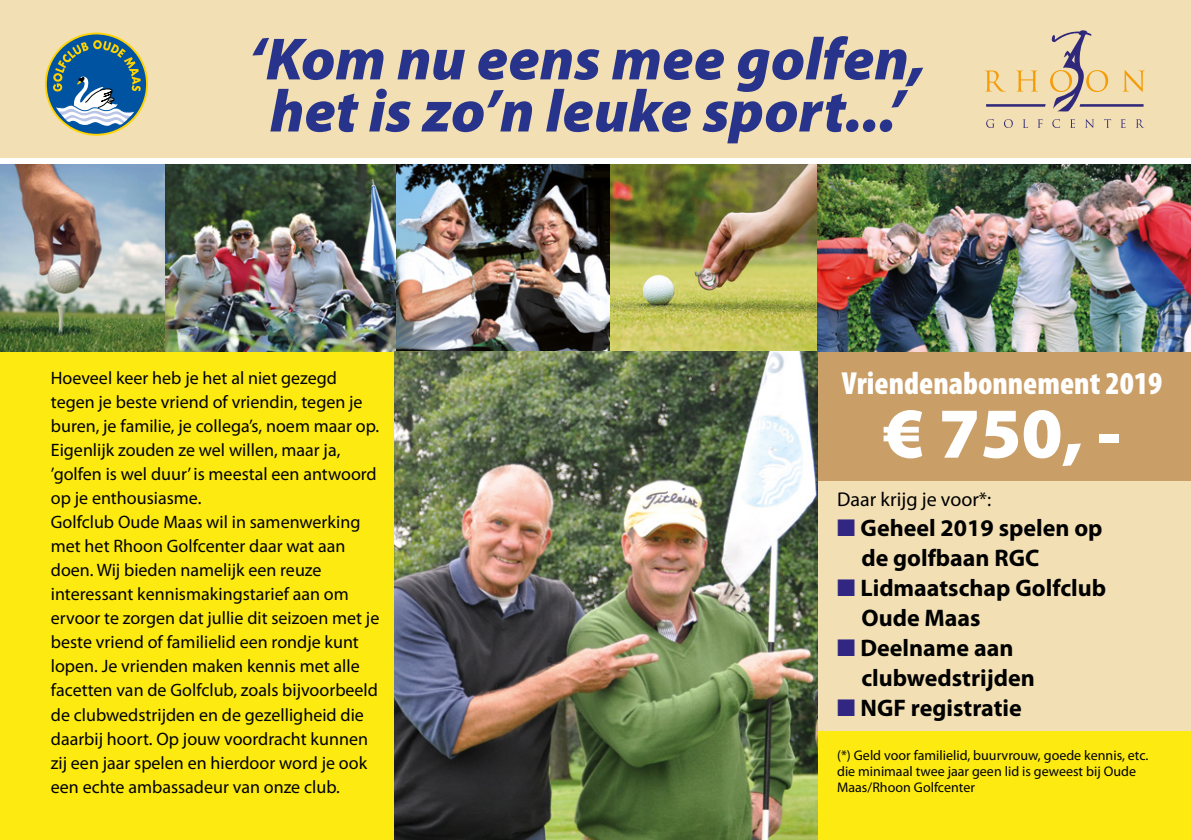
<style>
.page{position:relative;width:1191px;height:840px;background:#fff}
.page>*{position:absolute;margin:0;border:0;box-sizing:border-box;transform-origin:0 0}
.t1{font:900 72px "Myriad Pro";color:#fff}
.t2{font:italic 900 60px/52px "Myriad Pro";color:#28348b;text-align:center}
.t3{font:900 condensed 32px "Myriad Pro";color:#fff}
.t4{font:700 24px/30px "Myriad Pro";color:#000}
.t5{font:20px "Myriad Pro";color:#000}
.t6{font:18px/24px "Myriad Pro";color:#000}
.t7{font:14px/16px "Myriad Pro";color:#000}
.s1{color:#312783}
</style>
<div class="page">
<div style="left:0;top:165px;width:1191px;height:674px;background:#fcea10"></div>
<div style="left:815px;top:478px;width:376px;height:252px;background:#f2dfb3"></div>
<div style="left:0;top:0;width:1191px;height:157px;background:#f2dfb3"></div>
<svg style="left:46px;top:33px;width:101px;height:102px"></svg>
<div style="left:45px;top:33px;width:103px;height:103px;border:2px solid #ffd300;border-radius:50%"></div>
<svg style="left:53px;top:40px;width:88px;height:86px;background:#5887a0"></svg>
<svg style="left:986px;top:119px;width:8px;height:9px"></svg>
<svg style="left:1004px;top:119px;width:8px;height:9px"></svg>
<svg style="left:1023px;top:119px;width:5px;height:9px"></svg>
<svg style="left:1037px;top:119px;width:5px;height:9px"></svg>
<svg style="left:1052px;top:119px;width:8px;height:9px"></svg>
<svg style="left:1070px;top:119px;width:5px;height:9px"></svg>
<svg style="left:1085px;top:119px;width:9px;height:9px"></svg>
<svg style="left:1104px;top:119px;width:7px;height:9px"></svg>
<svg style="left:1120px;top:119px;width:5px;height:9px"></svg>
<svg style="left:1136px;top:119px;width:8px;height:9px"></svg>
<svg style="left:984px;top:30px;width:160px;height:81px"></svg>
<div style="left:791px;top:347px;width:400px;height:133px;background:#ca9e67"></div>
<img style="left:0;top:164px;width:397px;height:187px">
<img style="left:397px;top:164px;width:420px;height:187px">
<img style="left:817px;top:164px;width:374px;height:187px">
<img style="left:395px;top:351px;width:422px;height:488px">
<p class="t2" style="left:249px;top:31px;width:678px">‘Kom nu eens mee golfen, het is zo’n leuke sport...’</p>
<p class="t6" style="left:51px;top:365px;width:330px">Hoeveel keer heb je het al niet gezegd tegen je beste vriend of vriendin, tegen je buren, je familie, je collega’s, noem maar op.<br>Eigenlijk zouden ze wel willen, maar ja, ’golfen is wel duur’ is meestal een antwoord op je enthousiasme.<br>Golfclub Oude Maas wil in samenwerking met het Rhoon Golfcenter daar wat aan doen. Wij bieden namelijk een reuze interessant kennismakingstarief aan om ervoor te zorgen dat jullie dit seizoen met je beste vriend of familielid een rondje kunt lopen. Je vrienden maken kennis met alle facetten van de Golfclub, zoals bijvoorbeeld de clubwedstrijden en de gezelligheid die daarbij hoort. Op jouw voordracht kunnen zij een jaar spelen en hierdoor word je ook een echte ambassadeur van onze club.</p>
<p class="t3" style="left:842px;top:362px;width:322px">Vriendenabonnement 2019</p>
<p class="t1" style="left:883px;top:385px;width:239px">€ 750, -</p>
<p class="t5" style="left:837px;top:486px;width:156px">Daar krijg je voor*:</p>
<p class="t4" style="left:861px;top:511px;width:243px;text-indent:-24px"><span class="s1">■</span> Geheel 2019 spelen op de golfbaan RGC</p>
<p class="t4" style="left:861px;top:571px;width:246px;text-indent:-24px"><span class="s1">■</span> Lidmaatschap Golfclub<br>Oude Maas</p>
<p class="t4" style="left:861px;top:631px;width:175px;text-indent:-24px"><span class="s1">■</span> Deelname aan clubwedstrijden</p>
<p class="t4" style="left:837px;top:691px;width:186px"><span class="s1">■</span> NGF registratie</p>
<p class="t7" style="left:837px;top:746px;width:313px">(*) Geld voor familielid, buurvrouw, goede kennis, etc. die minimaal twee jaar geen lid is geweest bij Oude<br>Maas/Rhoon Golfcenter</p>
</div>
